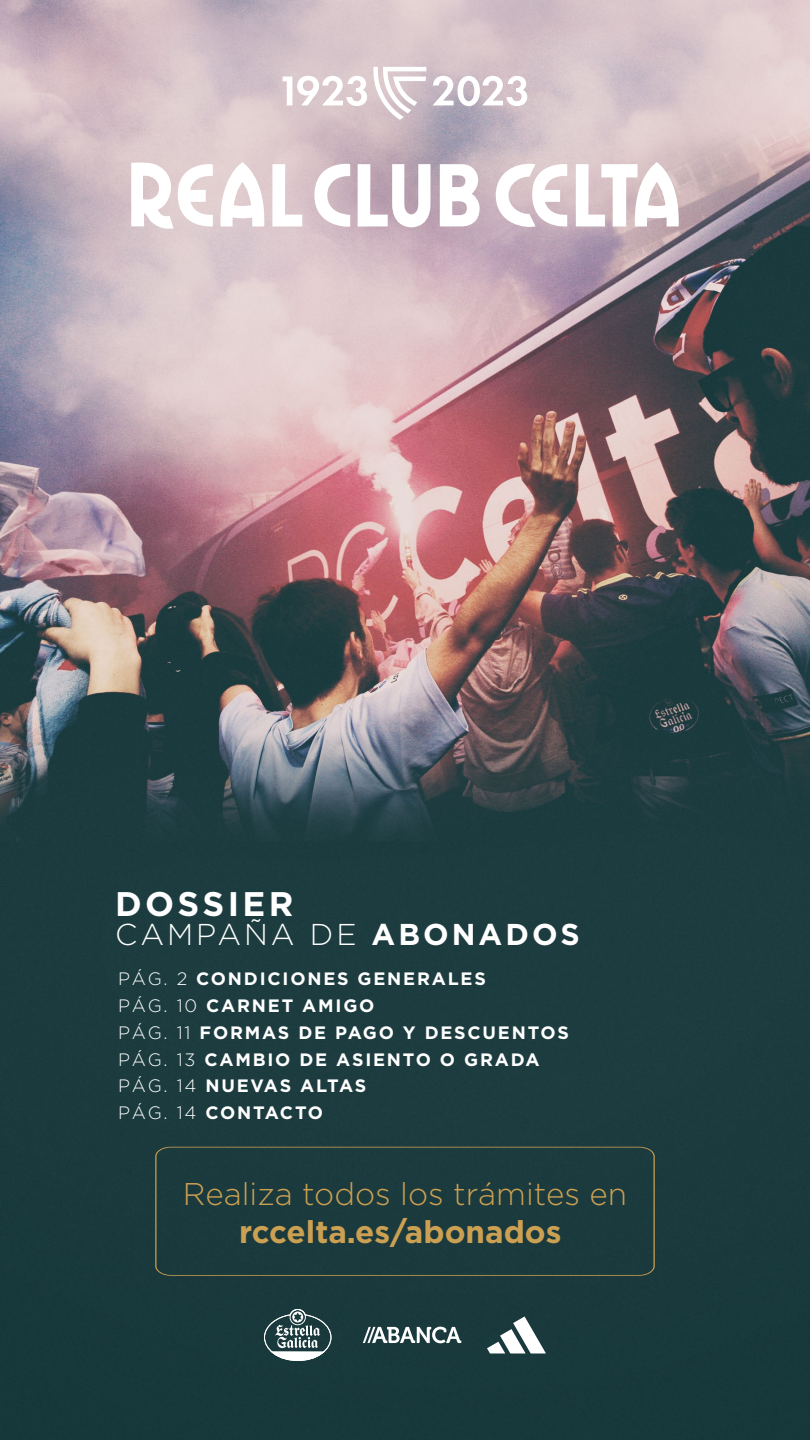
<style>
.page{position:relative;width:810px;height:1440px;background:#fff}
.page>*{position:absolute;margin:0;border:0;box-sizing:border-box;transform-origin:0 0}
.t1{font:700 34.12px "Gotham";letter-spacing:.1em;color:#fff}
.t2{font:300 31.42px "Gotham";color:#cca052}
.t3{font:700 31.42px "Gotham";color:#cca052}
.t4{font:300 30.15px "Gotham";letter-spacing:.1em;color:#fff}
.t5{font:700 17.92px/26.8px "Gotham";letter-spacing:.1em;color:#fff}
.s1{font-weight:700}
.s2{font-weight:300}
</style>
<div class="page">
<img style="left:0;top:0;width:810px;height:1440px">
<div style="left:155px;top:1147px;width:500px;height:129px;background:#1b3a3d"></div>
<svg style="left:219px;top:162px;width:47px;height:64px"></svg>
<svg style="left:440px;top:164px;width:40px;height:62px"></svg>
<svg style="left:272px;top:164px;width:30px;height:62px"></svg>
<svg style="left:576px;top:162px;width:105px;height:64px"></svg>
<svg style="left:314px;top:163px;width:36px;height:64px"></svg>
<svg style="left:358px;top:164px;width:73px;height:63px"></svg>
<svg style="left:496px;top:162px;width:71px;height:67px"></svg>
<svg style="left:131px;top:162px;width:82px;height:69px"></svg>
<svg style="left:363px;top:1327px;width:98px;height:16px"></svg>
<svg style="left:264px;top:1309px;width:67px;height:53px"></svg>
<svg style="left:487px;top:1316px;width:59px;height:37px"></svg>
<svg style="left:283px;top:76px;width:84px;height:30px"></svg>
<svg style="left:433px;top:76px;width:94px;height:30px"></svg>
<svg style="left:373px;top:67px;width:53px;height:53px"></svg>
<h1 class="t1" style="left:115px;top:884px;width:180px">DOSSIER</h1>
<h3 class="t4" style="left:115px;top:918px;width:466px">CAMPAÑA DE <span class="s1">ABONADOS</span></h3>
<p class="t5" style="left:118px;top:965px;width:452px"><span class="s2">PÁG. 2</span> CONDICIONES GENERALES<br><span class="s2">PÁG. 10</span> CARNET AMIGO<br><span class="s2">PÁG. 11</span> FORMAS DE PAGO Y DESCUENTOS<br><span class="s2">PÁG. 13</span> CAMBIO DE ASIENTO O GRADA<br><span class="s2">PÁG. 14</span> NUEVAS ALTAS<br><span class="s2">PÁG. 14</span> CONTACTO</p>
<h2 class="t2" style="left:183px;top:1177px;width:446px">Realiza todos los trámites en</h2>
<h2 class="t3" style="left:239px;top:1213px;width:324px">rccelta.es/abonados</h2>
</div>
